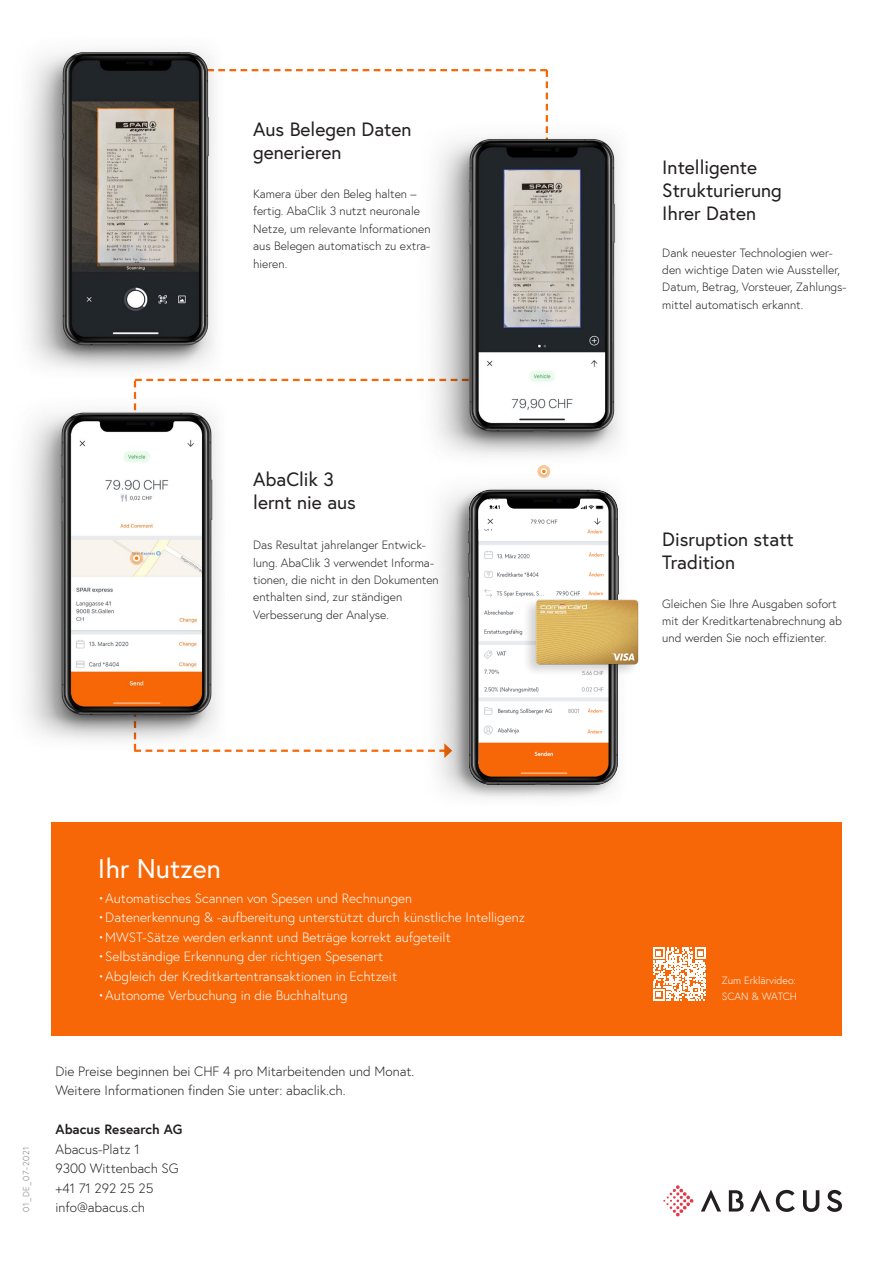
<style>
.page{position:relative;width:893px;height:1263px;background:#fff}
.page>*{position:absolute;margin:0;border:0;box-sizing:border-box;transform-origin:0 0}
.Subhead_18pt{font:27px "Europa";color:#fff}
.Subhead_18pt-2{font:19.2px/23.1px "Europa";color:#231f20}
.t1{font:300 13.5px "Europa";color:#fff}
.Lauftext_links_9pt{font:300 13.5px/19.5px "Europa";color:#231f20}
.Lauftext_links_9pt-2{font:700 13.5px "Europa";color:#231f20}
.Leadtext_12_5pt{font:300 12px/17.4px "Europa";color:#231f20}
.Aufzählung_negativ{font:300 10.5px "Europa";color:#fff}
.DRUCKCODE_5_75pt{font:300 8.7px "Europa";letter-spacing:.08em;color:#76787b}
</style>
<div class="page">
<div style="left:51px;top:822px;width:791px;height:214px;background:#f76707"></div>
<svg style="left:653px;top:947px;width:53px;height:53px"></svg>
<svg style="left:134px;top:69px;width:414px;height:683px"></svg>
<svg style="left:776px;top:1190px;width:19px;height:22px"></svg>
<svg style="left:827px;top:1190px;width:15px;height:22px"></svg>
<svg style="left:803px;top:1190px;width:16px;height:22px"></svg>
<svg style="left:701px;top:1189px;width:20px;height:22px"></svg>
<svg style="left:750px;top:1189px;width:20px;height:22px"></svg>
<svg style="left:729px;top:1190px;width:15px;height:21px"></svg>
<svg style="left:663px;top:1185px;width:31px;height:31px"></svg>
<img style="left:418px;top:122px;width:202px;height:344px">
<img style="left:26px;top:396px;width:198px;height:355px">
<img style="left:28px;top:49px;width:196px;height:331px">
<img style="left:421px;top:474px;width:191px;height:324px">
<img style="left:468px;top:466px;width:151px;height:319px">
<div style="left:522px;top:597px;width:117px;height:80px;background:#231f20;opacity:.2"></div>
<img style="left:525px;top:591px;width:114px;height:78px">
<p class="Subhead_18pt-2" style="left:253px;top:117px;width:160px">Aus Belegen Daten generieren</p>
<p class="Leadtext_12_5pt" style="left:253px;top:185px;width:179px">Kamera über den Beleg halten – fertig. AbaClik 3 nutzt neuronale<br>Netze, um relevante Informationen aus Belegen automatisch zu extra&shy;hieren.</p>
<p class="Subhead_18pt-2" style="left:253px;top:467px;width:104px">AbaClik 3 lernt nie aus</p>
<p class="Leadtext_12_5pt" style="left:253px;top:536px;width:187px">Das Resultat jahrelanger Entwick&shy;lung. AbaClik 3 verwendet Informa&shy;tionen, die nicht in den Dokumenten enthalten sind, zur ständigen<br>Verbesserung der Analyse.</p>
<p class="Subhead_18pt" style="left:98px;top:851px;width:125px">Ihr Nutzen</p>
<p class="t1" style="left:98px;top:889px;width:316px">•Automatisches Scannen von Spesen und Rechnungen</p>
<p class="t1" style="left:98px;top:909px;width:429px">•Datenerkennung &amp; -aufbereitung unterstützt durch künstliche Intelligenz</p>
<p class="t1" style="left:98px;top:928px;width:354px">•MWST-Sätze werden erkannt und Beträge korrekt aufgeteilt</p>
<p class="t1" style="left:98px;top:948px;width:287px">•Selbständige Erkennung der richtigen Spesenart</p>
<p class="t1" style="left:98px;top:967px;width:301px">•Abgleich der Kreditkartentransaktionen in Echtzeit</p>
<p class="t1" style="left:98px;top:987px;width:251px">•Autonome Verbuchung in die Buchhaltung</p>
<p class="DRUCKCODE_5_75pt" style="left:21px;top:1212px;width:67px;rotate:-90deg">01_DE_07-2021</p>
<p class="Lauftext_links_9pt" style="left:56px;top:1061px;width:360px">Die Preise beginnen bei CHF 4 pro Mitarbeitenden und Monat.<br>Weitere Informationen finden Sie unter: abaclik.ch.</p>
<p class="Lauftext_links_9pt-2" style="left:56px;top:1120px;width:128px">Abacus Research AG</p>
<p class="Lauftext_links_9pt" style="left:56px;top:1139px;width:86px">Abacus-Platz 1</p>
<p class="Lauftext_links_9pt" style="left:56px;top:1158px;width:125px">9300 Wittenbach SG</p>
<p class="Lauftext_links_9pt" style="left:56px;top:1178px;width:99px">+41 71 292 25 25</p>
<p class="Lauftext_links_9pt" style="left:56px;top:1197px;width:91px">info@abacus.ch</p>
<p class="Subhead_18pt-2" style="left:662px;top:155px;width:96px">Intelligente</p>
<p class="Subhead_18pt-2" style="left:662px;top:179px;width:121px">Strukturierung</p>
<p class="Subhead_18pt-2" style="left:662px;top:202px;width:95px">Ihrer Daten</p>
<p class="Leadtext_12_5pt" style="left:662px;top:243px;width:186px">Dank neuester Technologien wer&shy;den wichtige Daten wie Aussteller, Datum, Betrag, Vorsteuer, Zahlungs&shy;mittel automatisch erkannt.</p>
<p class="Subhead_18pt-2" style="left:662px;top:527px;width:133px">Disruption statt<br>Tradition</p>
<p class="Leadtext_12_5pt" style="left:662px;top:594px;width:181px">Gleichen Sie Ihre Ausgaben sofort mit der Kreditkartenabrechnung ab und werden Sie noch effizienter.</p>
<p class="Aufzählung_negativ" style="left:722px;top:973px;width:76px">Zum Erklärvideo:</p>
<p class="Aufzählung_negativ" style="left:722px;top:990px;width:77px">SCAN &amp; WATCH</p>
</div>
